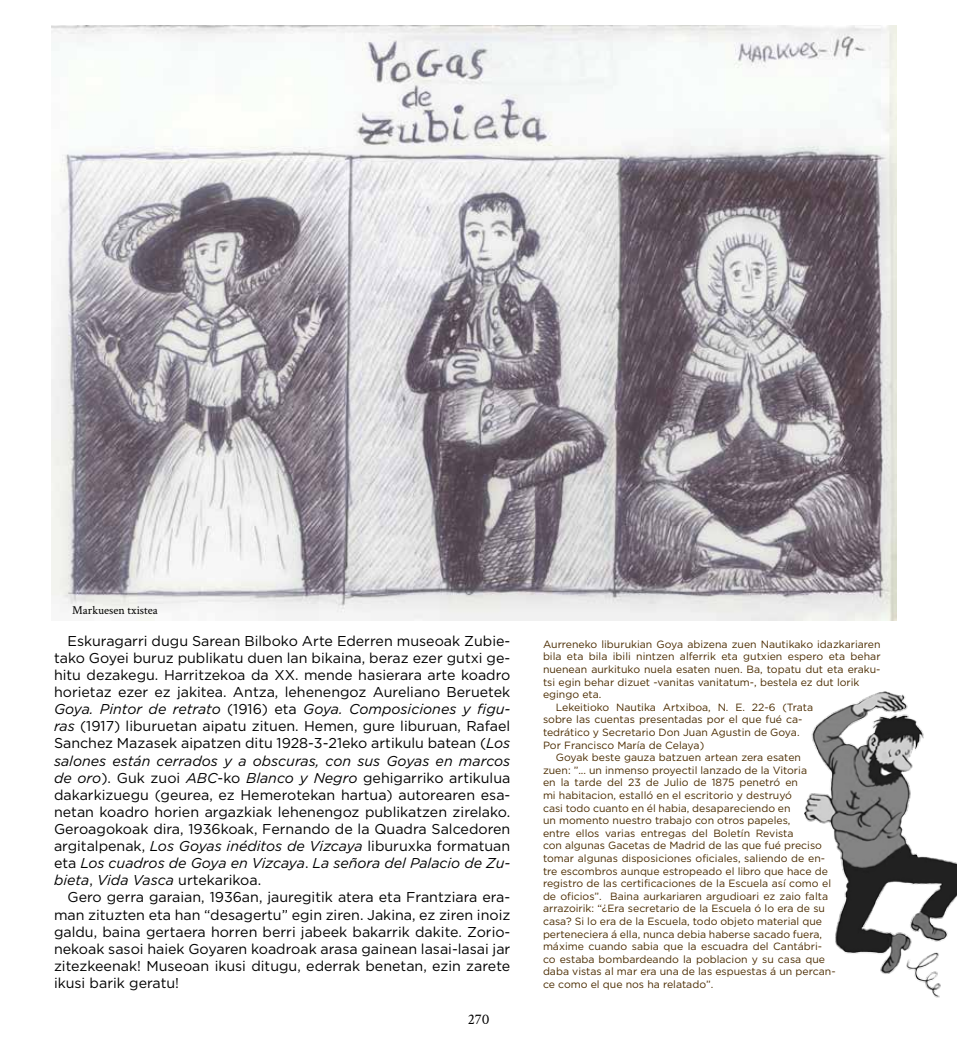
<style>
.page{position:relative;width:957px;height:1042px;background:#fff}
.page>*{position:absolute;margin:0;border:0;box-sizing:border-box;transform-origin:0 0}
.t1{font:15px "Crimson Text";color:#000}
.t2{font:14.25px/17.1px "Gotham";color:#000;text-align:justify}
.t3{font:12px "Crimson Text";color:#000}
.t4{font:10.5px "Gotham";color:#4b2c00}
.s1{font-style:italic}
</style>
<div class="page">
<img style="left:51px;top:25px;width:845px;height:595px">
<img style="left:804px;top:691px;width:153px;height:307px">
<p class="t3" style="left:72px;top:602px;width:87px">Markuesen txistea</p>
<p class="t2" style="left:54px;top:632px;width:458px;text-indent:13px">Eskuragarri dugu Sarean Bilboko Arte Ederren museoak Zubie&shy;tako Goyei buruz publikatu duen lan bikaina, beraz ezer gutxi ge&shy;hitu dezakegu. Harritzekoa da XX. mende hasierara arte koadro horietaz ezer ez jakitea. Antza, lehenengoz Aureliano Beruetek <span class="s1">Goya. Pintor de retrato</span> (1916) eta <span class="s1">Goya. Composiciones y figu&shy;ras</span> (1917) liburuetan aipatu zituen. Hemen, gure liburuan, Rafael Sanchez Mazasek aipatzen ditu 1928-3-21eko artikulu batean (<span class="s1">Los salones están cerrados y a obscuras, con sus Goyas en marcos de oro</span>). Guk zuoi <span class="s1">ABC</span>-ko <span class="s1">Blanco y Negro</span> gehigarriko artikulua dakarkizuegu (geurea, ez Hemerotekan hartua) autorearen esa&shy;netan koadro horien argazkiak lehenengoz publikatzen zirelako.<br>Geroagokoak dira, 1936koak, Fernando de la Quadra Salcedoren argitalpenak, <span class="s1">Los Goyas inéditos de Vizcaya</span> liburuxka formatuan eta <span class="s1">Los cuadros de Goya en Vizcaya</span>. <span class="s1">La señora del Palacio de Zu&shy;bieta</span>, <span class="s1">Vida Vasca</span> urtekarikoa.</p>
<p class="t2" style="left:54px;top:888px;width:458px;text-indent:13px">Gero gerra garaian, 1936an, jauregitik atera eta Frantziara era&shy;man zituzten eta han “desagertu” egin ziren. Jakina, ez ziren inoiz galdu, baina gertaera horren berri jabeek bakarrik dakite. Zorio&shy;nekoak sasoi haiek Goyaren koadroak arasa gainean lasai-lasai jar zitezkeenak! Museoan ikusi ditugu, ederrak benetan, ezin zarete ikusi barik geratu!</p>
<h1 class="t1" style="left:468px;top:1009px;width:23px">270</h1>
<p class="t4" style="left:543px;top:637px;width:339px">Aurreneko liburukian Goya abizena zuen Nautikako idazkariaren</p>
<p class="t4" style="left:543px;top:650px;width:339px">bila eta bila ibili nintzen alferrik eta gutxien espero eta behar</p>
<p class="t4" style="left:543px;top:662px;width:339px">nuenean aurkituko nuela esaten nuen. Ba, topatu dut eta eraku-</p>
<p class="t4" style="left:543px;top:675px;width:318px">tsi egin behar dizuet -vanitas vanitatum-, bestela ez dut lorik</p>
<p class="t4" style="left:543px;top:687px;width:60px">egingo eta.</p>
<p class="t4" style="left:556px;top:700px;width:259px">Lekeitioko Nautika Artxiboa, N. E. 22-6 (Trata</p>
<p class="t4" style="left:543px;top:713px;width:261px">sobre las cuentas presentadas por el que fué ca-</p>
<p class="t4" style="left:543px;top:725px;width:258px">tedrático y Secretario Don Juan Agustin de Goya.</p>
<p class="t4" style="left:543px;top:738px;width:163px">Por Francisco María de Celaya)</p>
<p class="t4" style="left:556px;top:750px;width:247px">Goyak beste gauza batzuen artean zera esaten</p>
<p class="t4" style="left:543px;top:763px;width:265px">zuen: ”... un inmenso proyectil lanzado de la Vitoria</p>
<p class="t4" style="left:543px;top:776px;width:256px">en la tarde del 23 de Julio de 1875 penetró en</p>
<p class="t4" style="left:543px;top:788px;width:251px">mi habitacion, estalló en el escritorio y destruyó</p>
<p class="t4" style="left:543px;top:801px;width:249px">casi todo cuanto en él habia, desapareciendo en</p>
<p class="t4" style="left:543px;top:813px;width:249px">un momento nuestro trabajo con otros papeles,</p>
<p class="t4" style="left:543px;top:826px;width:252px">entre ellos varias entregas del Boletín Revista</p>
<p class="t4" style="left:543px;top:839px;width:280px">con algunas Gacetas de Madrid de las que fué preciso</p>
<p class="t4" style="left:543px;top:851px;width:284px">tomar algunas disposiciones oficiales, saliendo de en-</p>
<p class="t4" style="left:543px;top:864px;width:287px">tre escombros aunque estropeado el libro que hace de</p>
<p class="t4" style="left:543px;top:876px;width:290px">registro de las certificaciones de la Escuela así como el</p>
<p class="t4" style="left:543px;top:889px;width:287px">de oficios”. Baina aurkariaren argudioari ez zaio falta</p>
<p class="t4" style="left:543px;top:902px;width:283px">arrazoirik: “¿Era secretario de la Escuela ó lo era de su</p>
<p class="t4" style="left:543px;top:914px;width:280px">casa? Si lo era de la Escuela, todo objeto material que</p>
<p class="t4" style="left:543px;top:927px;width:280px">perteneciera á ella, nunca debia haberse sacado fuera,</p>
<p class="t4" style="left:543px;top:939px;width:280px">máxime cuando sabia que la escuadra del Cantábri-</p>
<p class="t4" style="left:543px;top:952px;width:284px">co estaba bombardeando la poblacion y su casa que</p>
<p class="t4" style="left:543px;top:965px;width:294px">daba vistas al mar era una de las espuestas á un percan-</p>
<p class="t4" style="left:543px;top:977px;width:172px">ce como el que nos ha relatado”.</p>
</div>
